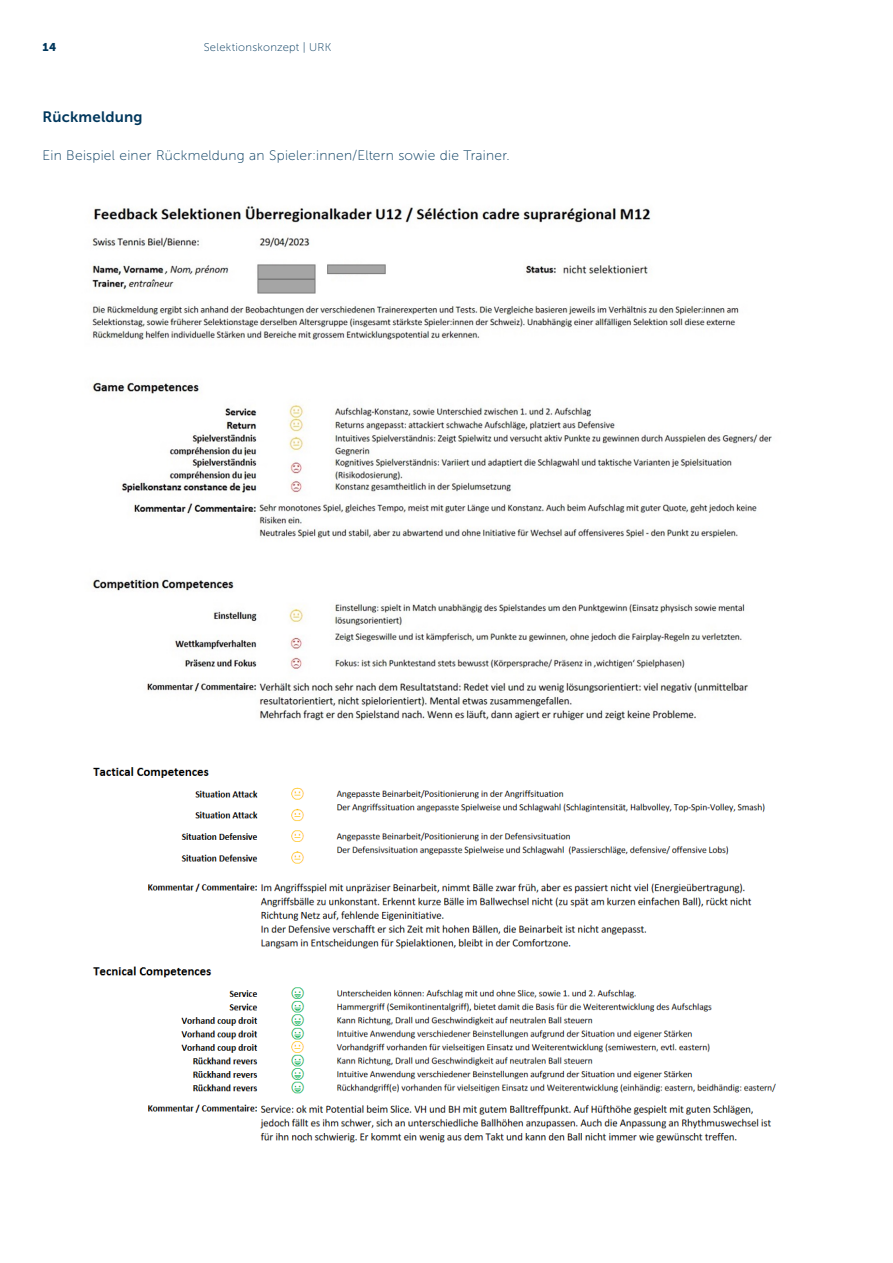
<style>
.page{position:relative;width:893px;height:1263px;background:#fff}
.page>*{position:absolute;margin:0;border:0;box-sizing:border-box;transform-origin:0 0}
.Lauftext{font:15px "Museo Sans 700";letter-spacing:.01em;color:#00375c}
.Lauftext-2{font:13.8px "Museo Sans 100";letter-spacing:.02em;color:#00375c}
.t1{font:11.25px "Museo Sans 100";letter-spacing:.025em;color:#00375c}
.t2{font:11.25px "Museo Sans 900";color:#00375c}
</style>
<div class="page">
<img style="left:92px;top:206px;width:680px;height:515px">
<img style="left:92px;top:767px;width:684px;height:376px">
<p class="t2" style="left:43px;top:41px;width:15px">14</p>
<p class="t1" style="left:204px;top:41px;width:129px">Selektionskonzept | URK</p>
<p class="Lauftext" style="left:43px;top:108px;width:102px">Rückmeldung</p>
<p class="Lauftext-2" style="left:43px;top:148px;width:469px">Ein Beispiel einer Rückmeldung an Spieler:innen/Eltern sowie die Trainer.</p>
</div>
